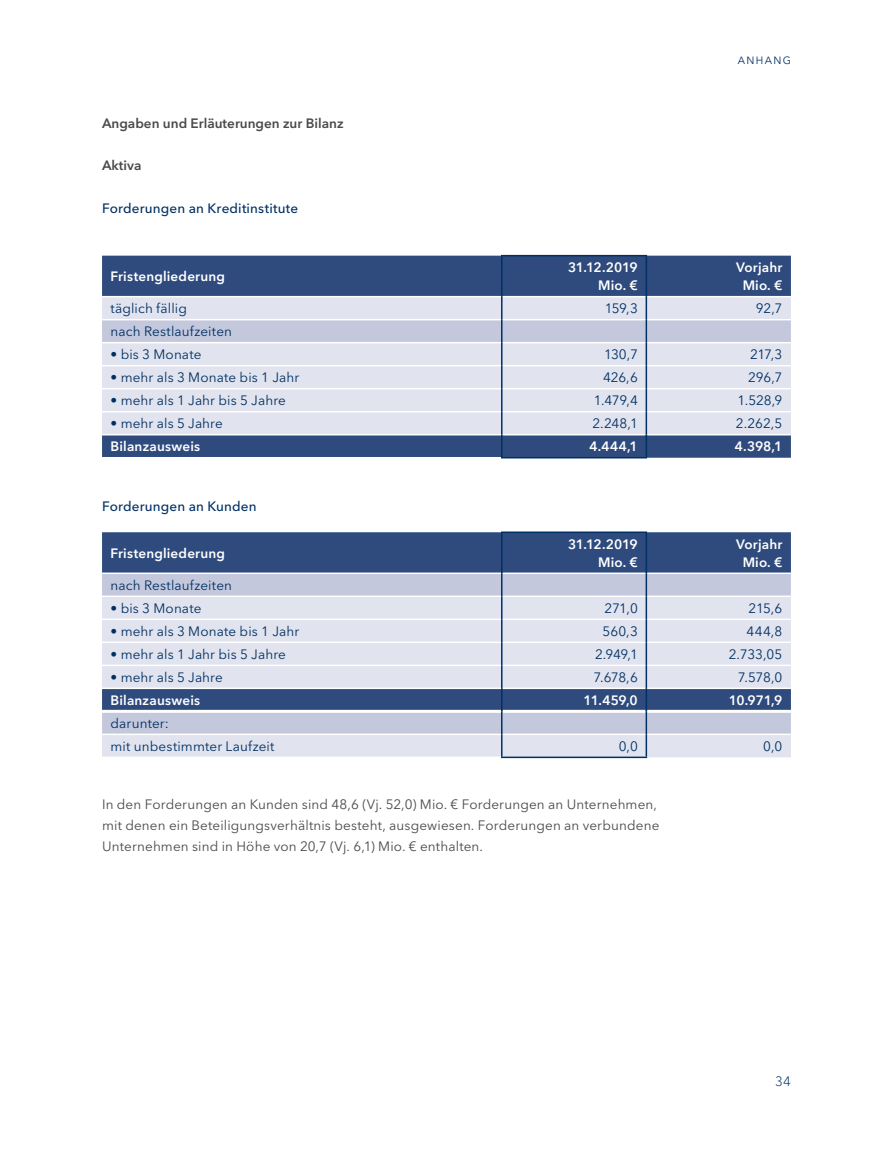
<style>
.page{position:relative;width:893px;height:1149px;background:#fff}
.page>*{position:absolute;margin:0;border:0;box-sizing:border-box;transform-origin:0 0}
.t1{font:13.5px/23px "Avenir Next LT Pro";letter-spacing:.01em;color:#003063}
.t2{font:13.5px/21.3px "Avenir Next LT Pro";letter-spacing:.01em;color:#4a4a49}
.t3{font:600 13.5px/18px "Avenir Next LT Pro";letter-spacing:.015em;color:#fff;text-align:center}
.t4{font:500 13.5px "Avenir Next LT Pro";letter-spacing:.01em;color:#003063}
.t5{font:600 13.5px "Avenir Next LT Pro";color:#4a4a49}
.t6{font:600 13.5px/18px "Avenir Next LT Pro";letter-spacing:-.015em;color:#fff;text-align:right}
.t7{font:300 13.5px "Avenir Next LT Pro";color:#003063}
.t8{font:10.5px "Avenir Next LT Pro";letter-spacing:.125em;color:#003063}
</style>
<div class="page">
<div style="left:102px;top:255px;width:689px;height:41px;background:#2f4b7d"></div>
<hr style="left:501px;top:255px;width:146px;height:1px;background:#003063">
<hr style="left:501px;top:256px;width:1px;height:40px;background:#003063">
<hr style="left:646px;top:256px;width:1px;height:40px;background:#003063">
<svg style="left:102px;top:296px;width:689px;height:161px;background:#c6ccdd"></svg>
<hr style="left:501px;top:457px;width:146px;height:1px;background:#003063">
<div style="left:102px;top:532px;width:689px;height:40px;background:#2f4b7d"></div>
<div style="left:102px;top:574px;width:689px;height:21px;background:#c4c8dd"></div>
<svg style="left:102px;top:597px;width:689px;height:160px;background:#c5cadc"></svg>
<hr style="left:102px;top:618px;width:399px;height:2px;background:#fff">
<hr style="left:102px;top:641px;width:399px;height:2px;background:#fff">
<hr style="left:102px;top:664px;width:399px;height:2px;background:#fff">
<hr style="left:102px;top:687px;width:399px;height:2px;background:#fff">
<hr style="left:102px;top:733px;width:399px;height:1px;background:#fff">
<hr style="left:102px;top:756px;width:399px;height:1px;background:#fff">
<hr style="left:502px;top:618px;width:144px;height:2px;background:#fff">
<hr style="left:647px;top:618px;width:144px;height:2px;background:#fff">
<hr style="left:502px;top:641px;width:144px;height:2px;background:#fff">
<hr style="left:647px;top:641px;width:144px;height:2px;background:#fff">
<hr style="left:502px;top:664px;width:144px;height:2px;background:#fff">
<hr style="left:647px;top:664px;width:144px;height:2px;background:#fff">
<hr style="left:502px;top:687px;width:144px;height:2px;background:#fff">
<hr style="left:647px;top:687px;width:144px;height:2px;background:#fff">
<hr style="left:502px;top:733px;width:144px;height:1px;background:#fff">
<hr style="left:647px;top:733px;width:144px;height:1px;background:#fff">
<hr style="left:102px;top:709px;width:399px;height:3px;background:#fff">
<hr style="left:502px;top:709px;width:144px;height:3px;background:#fff">
<hr style="left:647px;top:709px;width:144px;height:3px;background:#fff">
<hr style="left:501px;top:531px;width:146px;height:2px;background:#003063">
<hr style="left:501px;top:533px;width:1px;height:40px;background:#003063">
<hr style="left:646px;top:533px;width:1px;height:40px;background:#003063">
<svg style="left:501px;top:573px;width:1px;height:183px"></svg>
<svg style="left:646px;top:573px;width:1px;height:183px"></svg>
<hr style="left:501px;top:756px;width:146px;height:1px;background:#003063">
<p class="t5" style="left:102px;top:115px;width:243px">Angaben und Erläuterungen zur Bilanz</p>
<p class="t5" style="left:102px;top:157px;width:41px">Aktiva</p>
<p class="t4" style="left:102px;top:200px;width:198px">Forderungen an Kreditinstitute</p>
<p class="t8" style="left:738px;top:54px;width:55px">ANHANG</p>
<p class="t3" style="left:111px;top:267px;width:116px">Fristengliederung</p>
<p class="t6" style="left:568px;top:258px;width:71px">31.12.2019<br>Mio. €</p>
<p class="t3" style="left:736px;top:258px;width:48px">Vorjahr<br>Mio. €</p>
<p class="t1" style="left:111px;top:297px;width:78px">täglich fällig</p>
<p class="t1" style="left:605px;top:297px;width:35px">159,3</p>
<p class="t1" style="left:756px;top:297px;width:28px">92,7</p>
<p class="t1" style="left:111px;top:320px;width:123px">nach Restlaufzeiten</p>
<p class="t1" style="left:111px;top:343px;width:92px">• bis 3 Monate</p>
<p class="t1" style="left:604px;top:343px;width:35px">130,7</p>
<p class="t1" style="left:750px;top:343px;width:34px">217,3</p>
<p class="t1" style="left:111px;top:366px;width:190px">• mehr als 3 Monate bis 1 Jahr</p>
<p class="t1" style="left:603px;top:366px;width:36px">426,6</p>
<p class="t1" style="left:748px;top:366px;width:36px">296,7</p>
<p class="t1" style="left:111px;top:389px;width:177px">• mehr als 1 Jahr bis 5 Jahre</p>
<p class="t1" style="left:594px;top:389px;width:45px">1.479,4</p>
<p class="t1" style="left:737px;top:389px;width:46px">1.528,9</p>
<p class="t1" style="left:111px;top:412px;width:114px">• mehr als 5 Jahre</p>
<p class="t1" style="left:592px;top:412px;width:47px">2.248,1</p>
<p class="t1" style="left:736px;top:412px;width:48px">2.262,5</p>
<p class="t3" style="left:111px;top:437px;width:91px">Bilanzausweis</p>
<p class="t3" style="left:589px;top:437px;width:50px">4.444,1</p>
<p class="t3" style="left:735px;top:437px;width:49px">4.398,1</p>
<p class="t4" style="left:102px;top:497px;width:156px">Forderungen an Kunden</p>
<p class="t3" style="left:111px;top:544px;width:116px">Fristengliederung</p>
<p class="t6" style="left:568px;top:535px;width:71px">31.12.2019<br>Mio. €</p>
<p class="t3" style="left:736px;top:535px;width:48px">Vorjahr<br>Mio. €</p>
<p class="t1" style="left:111px;top:573px;width:123px">nach Restlaufzeiten</p>
<p class="t1" style="left:111px;top:596px;width:92px">• bis 3 Monate</p>
<p class="t1" style="left:604px;top:596px;width:35px">271,0</p>
<p class="t1" style="left:748px;top:596px;width:35px">215,6</p>
<p class="t1" style="left:111px;top:619px;width:190px">• mehr als 3 Monate bis 1 Jahr</p>
<p class="t1" style="left:603px;top:619px;width:37px">560,3</p>
<p class="t1" style="left:747px;top:619px;width:37px">444,8</p>
<p class="t1" style="left:111px;top:642px;width:177px">• mehr als 1 Jahr bis 5 Jahre</p>
<p class="t1" style="left:595px;top:642px;width:44px">2.949,1</p>
<p class="t1" style="left:729px;top:642px;width:55px">2.733,05</p>
<p class="t1" style="left:111px;top:665px;width:114px">• mehr als 5 Jahre</p>
<p class="t1" style="left:594px;top:665px;width:46px">7.678,6</p>
<p class="t1" style="left:738px;top:665px;width:46px">7.578,0</p>
<p class="t3" style="left:111px;top:691px;width:91px">Bilanzausweis</p>
<p class="t3" style="left:584px;top:691px;width:56px">11.459,0</p>
<p class="t3" style="left:729px;top:691px;width:55px">10.971,9</p>
<p class="t1" style="left:111px;top:711px;width:165px">darunter:<br>mit unbestimmter Laufzeit</p>
<p class="t1" style="left:619px;top:734px;width:21px">0,0</p>
<p class="t1" style="left:763px;top:734px;width:21px">0,0</p>
<p class="t2" style="left:102px;top:793px;width:559px">In den Forderungen an Kunden sind 48,6 (Vj. 52,0) Mio. € Forderungen an Unternehmen, mit denen ein Beteiligungsverhältnis besteht, ausgewiesen. Forderungen an verbundene<br>Unternehmen sind in Höhe von 20,7 (Vj. 6,1) Mio. € enthalten.</p>
<p class="t7" style="left:775px;top:1072px;width:17px">34</p>
</div>
